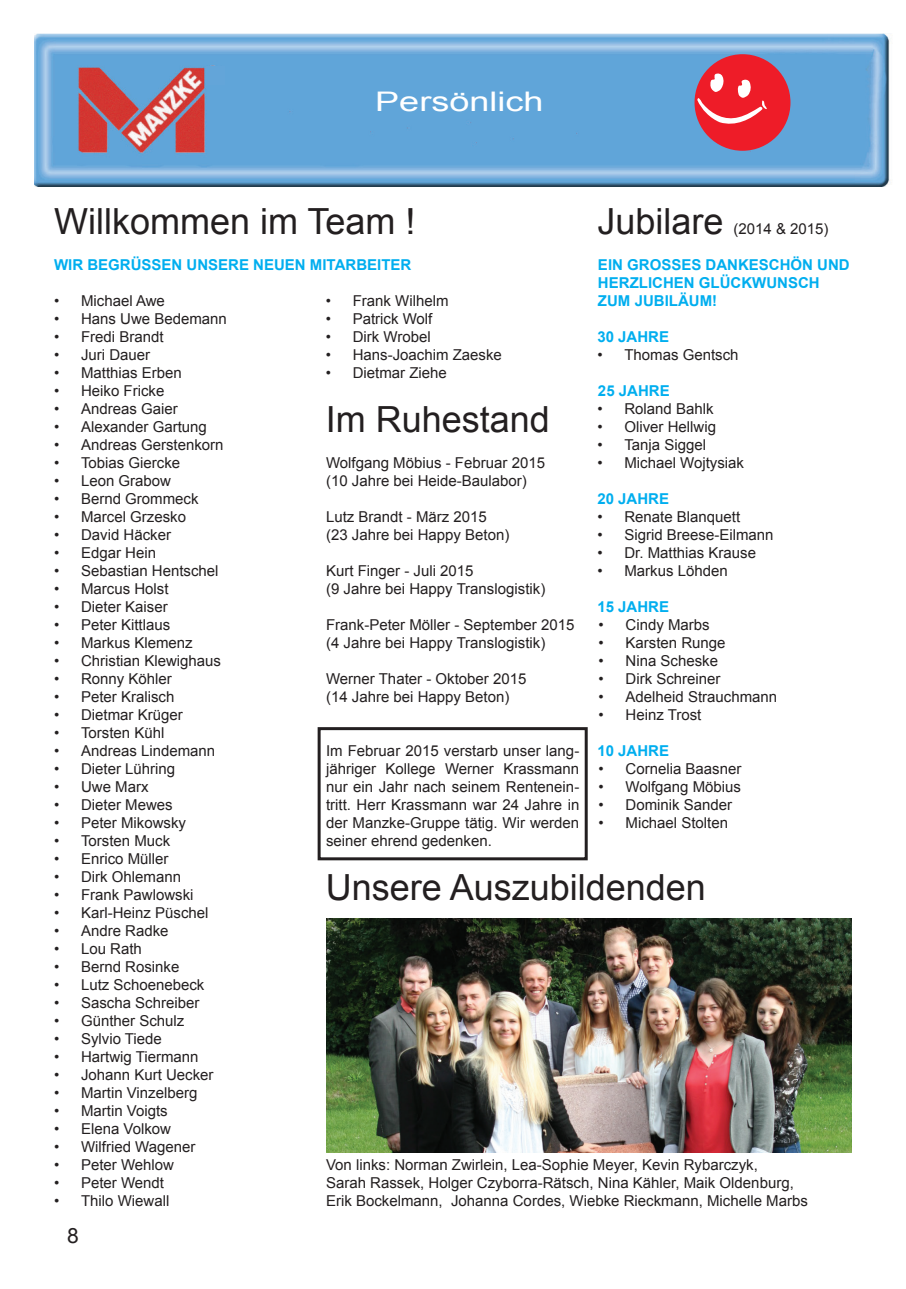
<style>
.page{position:relative;width:906px;height:1289px;background:#fff}
.page>*{position:absolute;margin:0;border:0;box-sizing:border-box;transform-origin:0 0}
.t1{font:36px "Arial";color:#231f20}
.t2{font:27px "Arial";color:#fff;scale:1.33 1}
.t3{font:21px "Arial";color:#231f20}
.t4{font:15px/18px "Arial";color:#231f20}
.t5{font:700 15px/18px "Arial";color:#00aeef}
</style>
<div class="page">
<img style="left:35px;top:33px;width:855px;height:153px">
<div style="left:694px;top:54px;width:96px;height:97px;background:#ee1c28;border-radius:50%"></div>
<svg style="left:697px;top:73px;width:70px;height:54px"></svg>
<div style="left:206px;top:66px;width:19px;height:19px;background:#63a5d9"></div>
<img style="left:326px;top:918px;width:526px;height:234px">
<div style="left:318px;top:727px;width:269px;height:133px;border:3px solid #231f20"></div>
<h2 class="t2" style="left:375px;top:84px;width:128px">Persönlich</h2>
<h1 class="t1" style="left:54px;top:197px;width:363px">Willkommen im Team !</h1>
<p class="t5" style="left:54px;top:256px;width:359px">WIR BEGRÜSSEN UNSERE NEUEN MITARBEITER</p>
<p class="t4" style="left:54px;top:291px;width:112px">• Michael Awe</p>
<p class="t4" style="left:54px;top:309px;width:174px">• Hans Uwe Bedemann</p>
<p class="t4" style="left:54px;top:327px;width:111px">• Fredi Brandt</p>
<p class="t4" style="left:54px;top:345px;width:98px">• Juri Dauer</p>
<p class="t4" style="left:54px;top:363px;width:129px">• Matthias Erben</p>
<p class="t4" style="left:54px;top:381px;width:112px">• Heiko Fricke</p>
<p class="t4" style="left:54px;top:399px;width:125px">• Andreas Gaier</p>
<p class="t4" style="left:54px;top:417px;width:154px">• Alexander Gartung</p>
<p class="t4" style="left:54px;top:435px;width:171px">• Andreas Gerstenkorn</p>
<p class="t4" style="left:54px;top:453px;width:128px">• Tobias Giercke</p>
<p class="t4" style="left:54px;top:471px;width:119px">• Leon Grabow</p>
<p class="t4" style="left:54px;top:489px;width:146px">• Bernd Grommeck</p>
<p class="t4" style="left:54px;top:507px;width:134px">• Marcel Grzesko</p>
<p class="t4" style="left:54px;top:525px;width:119px">• David Häcker</p>
<p class="t4" style="left:54px;top:543px;width:104px">• Edgar Hein</p>
<p class="t4" style="left:54px;top:561px;width:166px">• Sebastian Hentschel</p>
<p class="t4" style="left:54px;top:579px;width:116px">• Marcus Holst</p>
<p class="t4" style="left:54px;top:597px;width:115px">• Dieter Kaiser</p>
<p class="t4" style="left:54px;top:615px;width:118px">• Peter Kittlaus</p>
<p class="t4" style="left:54px;top:633px;width:140px">• Markus Klemenz</p>
<p class="t4" style="left:54px;top:651px;width:169px">• Christian Klewighaus</p>
<p class="t4" style="left:54px;top:669px;width:119px">• Ronny Köhler</p>
<p class="t4" style="left:54px;top:687px;width:122px">• Peter Kralisch</p>
<p class="t4" style="left:54px;top:705px;width:130px">• Dietmar Krüger</p>
<p class="t4" style="left:54px;top:723px;width:112px">• Torsten Kühl</p>
<p class="t4" style="left:54px;top:741px;width:163px">• Andreas Lindemann</p>
<p class="t4" style="left:54px;top:759px;width:123px">• Dieter Lühring</p>
<p class="t4" style="left:54px;top:777px;width:96px">• Uwe Marx</p>
<p class="t4" style="left:54px;top:795px;width:120px">• Dieter Mewes</p>
<p class="t4" style="left:54px;top:813px;width:134px">• Peter Mikowsky</p>
<p class="t4" style="left:54px;top:831px;width:118px">• Torsten Muck</p>
<p class="t4" style="left:54px;top:849px;width:116px">• Enrico Müller</p>
<p class="t4" style="left:54px;top:867px;width:129px">• Dirk Ohlemann</p>
<p class="t4" style="left:54px;top:885px;width:141px">• Frank Pawlowski</p>
<p class="t4" style="left:54px;top:903px;width:156px">• Karl-Heinz Püschel</p>
<p class="t4" style="left:54px;top:921px;width:116px">• Andre Radke</p>
<p class="t4" style="left:54px;top:939px;width:89px">• Lou Rath</p>
<p class="t4" style="left:54px;top:957px;width:127px">• Bernd Rosinke</p>
<p class="t4" style="left:54px;top:975px;width:152px">• Lutz Schoenebeck</p>
<p class="t4" style="left:54px;top:993px;width:147px">• Sascha Schreiber</p>
<p class="t4" style="left:54px;top:1011px;width:132px">• Günther Schulz</p>
<p class="t4" style="left:54px;top:1029px;width:109px">• Sylvio Tiede</p>
<p class="t4" style="left:54px;top:1047px;width:146px">• Hartwig Tiermann</p>
<p class="t4" style="left:54px;top:1065px;width:161px">• Johann Kurt Uecker</p>
<p class="t4" style="left:54px;top:1083px;width:145px">• Martin Vinzelberg</p>
<p class="t4" style="left:54px;top:1101px;width:115px">• Martin Voigts</p>
<p class="t4" style="left:54px;top:1119px;width:119px">• Elena Volkow</p>
<p class="t4" style="left:54px;top:1137px;width:143px">• Wilfried Wagener</p>
<p class="t4" style="left:54px;top:1155px;width:122px">• Peter Wehlow</p>
<p class="t4" style="left:54px;top:1173px;width:112px">• Peter Wendt</p>
<p class="t4" style="left:54px;top:1191px;width:117px">• Thilo Wiewall</p>
<h1 class="t1" style="left:597px;top:197px;width:128px">Jubilare</h1>
<p class="t4" style="left:733px;top:219px;width:97px">(2014 &amp; 2015)</p>
<p class="t5" style="left:598px;top:256px;width:253px">EIN GROSSES DANKESCHÖN UND<br>HERZLICHEN GLÜCKWUNSCH<br>ZUM JUBILÄUM!</p>
<p class="t4" style="left:326px;top:291px;width:124px">• Frank Wilhelm</p>
<p class="t4" style="left:326px;top:309px;width:108px">• Patrick Wolf</p>
<p class="t4" style="left:326px;top:327px;width:107px">• Dirk Wrobel</p>
<p class="t4" style="left:326px;top:345px;width:178px">• Hans-Joachim Zaeske</p>
<p class="t4" style="left:326px;top:363px;width:123px">• Dietmar Ziehe</p>
<p class="t5" style="left:597px;top:328px;width:73px">30 JAHRE</p>
<p class="t4" style="left:597px;top:345px;width:143px">• Thomas Gentsch</p>
<p class="t5" style="left:598px;top:382px;width:73px">25 JAHRE</p>
<p class="t4" style="left:597px;top:399px;width:118px">• Roland Bahlk</p>
<p class="t4" style="left:597px;top:417px;width:120px">• Oliver Hellwig</p>
<p class="t4" style="left:597px;top:435px;width:110px">• Tanja Siggel</p>
<p class="t4" style="left:597px;top:453px;width:148px">• Michael Wojtysiak</p>
<h1 class="t1" style="left:326px;top:395px;width:226px">Im Ruhestand</h1>
<p class="t4" style="left:326px;top:453px;width:220px">Wolfgang Möbius - Februar 2015 (10 Jahre bei Heide-Baulabor)</p>
<p class="t4" style="left:326px;top:507px;width:185px">Lutz Brandt - März 2015 (23 Jahre bei Happy Beton)</p>
<p class="t4" style="left:326px;top:561px;width:221px">Kurt Finger - Juli 2015<br>(9 Jahre bei Happy Translogistik)</p>
<p class="t4" style="left:326px;top:615px;width:250px">Frank-Peter Möller - September 2015 (4 Jahre bei Happy Translogistik)</p>
<p class="t4" style="left:326px;top:669px;width:202px">Werner Thater - Oktober 2015 (14 Jahre bei Happy Beton)</p>
<p class="t5" style="left:597px;top:490px;width:73px">20 JAHRE</p>
<p class="t4" style="left:597px;top:507px;width:144px">• Renate Blanquett</p>
<p class="t4" style="left:597px;top:525px;width:178px">• Sigrid Breese-Eilmann</p>
<p class="t4" style="left:597px;top:543px;width:160px">• Dr. Matthias Krause</p>
<p class="t4" style="left:597px;top:561px;width:132px">• Markus Löhden</p>
<p class="t5" style="left:597px;top:598px;width:73px">15 JAHRE</p>
<p class="t4" style="left:598px;top:615px;width:113px">• Cindy Marbs</p>
<p class="t4" style="left:598px;top:633px;width:129px">• Karsten Runge</p>
<p class="t4" style="left:598px;top:651px;width:121px">• Nina Scheske</p>
<p class="t4" style="left:598px;top:669px;width:124px">• Dirk Schreiner</p>
<p class="t4" style="left:598px;top:687px;width:180px">• Adelheid Strauchmann</p>
<p class="t4" style="left:598px;top:705px;width:104px">• Heinz Trost</p>
<p class="t5" style="left:597px;top:742px;width:73px">10 JAHRE</p>
<p class="t4" style="left:326px;top:741px;width:255px;text-align:justify">Im Februar 2015 verstarb unser lang&shy;jähriger Kollege Werner Krassmann nur ein Jahr nach seinem Rentenein&shy;tritt. Herr Krassmann war 24 Jahre in der Manzke-Gruppe tätig. Wir werden seiner ehrend gedenken.</p>
<h1 class="t1" style="left:326px;top:863px;width:382px">Unsere Auszubildenden</h1>
<p class="t4" style="left:598px;top:759px;width:144px">• Cornelia Baasner</p>
<p class="t4" style="left:598px;top:777px;width:144px">• Wolfgang Möbius</p>
<p class="t4" style="left:598px;top:795px;width:135px">• Dominik Sander</p>
<p class="t4" style="left:598px;top:813px;width:131px">• Michael Stolten</p>
<p class="t4" style="left:326px;top:1155px;width:483px">Von links: Norman Zwirlein, Lea-Sophie Meyer, Kevin Rybarczyk,<br>Sarah Rassek, Holger Czyborra-Rätsch, Nina Kähler, Maik Oldenburg,<br>Erik Bockelmann, Johanna Cordes, Wiebke Rieckmann, Michelle Marbs</p>
<h3 class="t3" style="left:67px;top:1222px;width:13px">8</h3>
</div>
